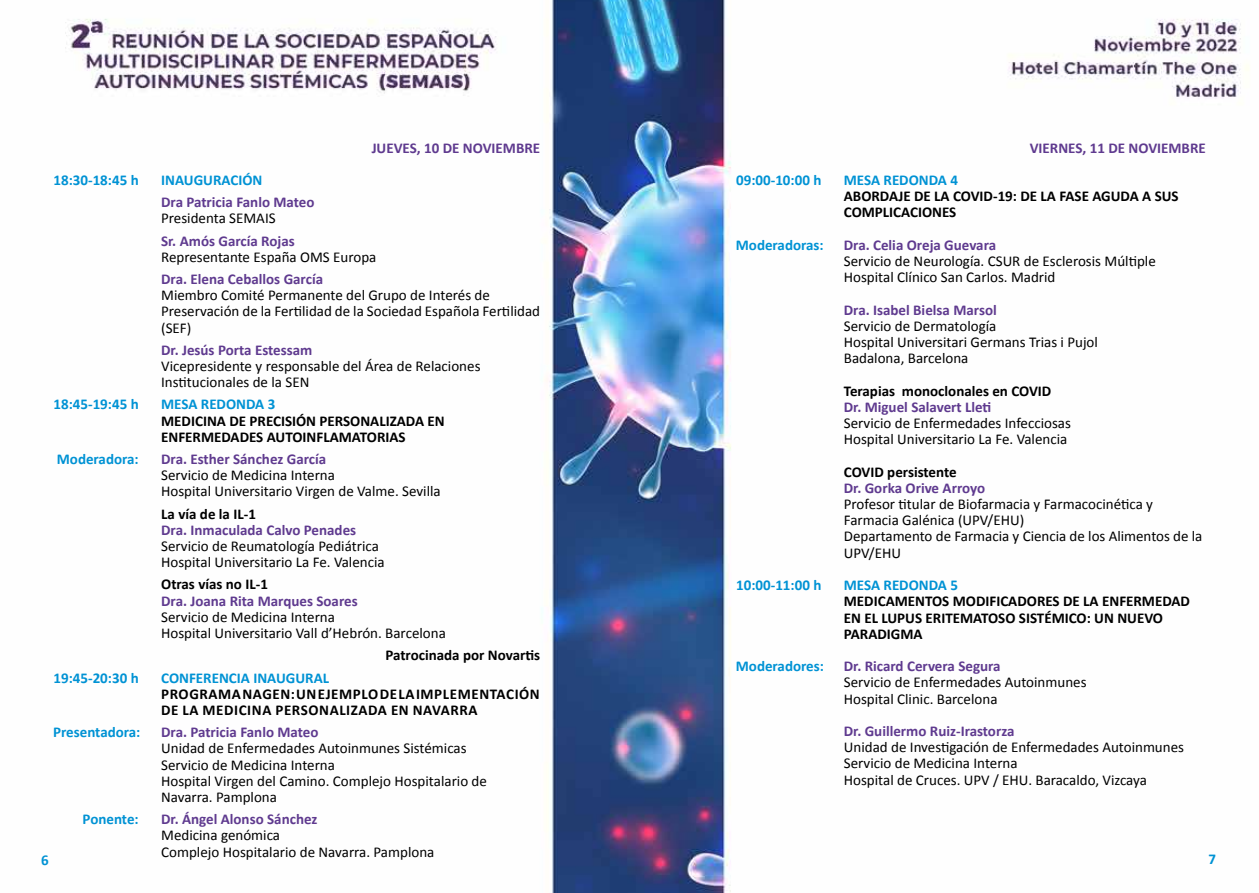
<style>
.page{position:relative;width:1259px;height:893px;background:#fff}
.page>*{position:absolute;margin:0;border:0;box-sizing:border-box;transform-origin:0 0}
.t1{font:15px/16.2px "Calibri";color:#000}
.t2{font:700 15px "Calibri";color:#5f3a8f}
.t3{font:700 15px/16.2px "Calibri";color:#000}
.t4{font:700 15px "Calibri";color:#0092d4}
.t5{font:700 15px/16.2px "Calibri";letter-spacing:.04em;color:#000}
</style>
<div class="page">
<img style="left:65px;top:0;width:1184px;height:893px">
<p class="t2" style="left:372px;top:138px;width:170px">JUEVES, 10 DE NOVIEMBRE</p>
<p class="t2" style="left:1029px;top:138px;width:178px">VIERNES, 11 DE NOVIEMBRE</p>
<p class="t4" style="left:54px;top:170px;width:87px">18:30-18:45 h</p>
<p class="t4" style="left:161px;top:170px;width:103px">INAUGURACIÓN</p>
<p class="t2" style="left:161px;top:193px;width:155px">Dra Patricia Fanlo Mateo</p>
<p class="t1" style="left:161px;top:210px;width:116px">Presidenta SEMAIS</p>
<p class="t2" style="left:161px;top:231px;width:135px">Sr. Amós García Rojas</p>
<p class="t1" style="left:161px;top:249px;width:217px">Representante España OMS Europa</p>
<p class="t2" style="left:161px;top:269px;width:163px">Dra. Elena Ceballos García</p>
<p class="t1" style="left:161px;top:287px;width:380px">Miembro Comité Permanente del Grupo de Interés de<br>Preservación de la Fertilidad de la Sociedad Española Fertilidad (SEF)</p>
<p class="t2" style="left:161px;top:340px;width:153px">Dr. Jesús Porta Estessam</p>
<p class="t1" style="left:161px;top:358px;width:321px">Vicepresidente y responsable del Área de Relaciones<br>Institucionales de la SEN</p>
<p class="t4" style="left:54px;top:395px;width:87px">18:45-19:45 h</p>
<p class="t4" style="left:161px;top:395px;width:116px">MESA REDONDA 3</p>
<p class="t3" style="left:161px;top:413px;width:285px">MEDICINA DE PRECISIÓN PERSONALIZADA EN<br>ENFERMEDADES AUTOINFLAMATORIAS</p>
<p class="t4" style="left:57px;top:449px;width:83px">Moderadora:</p>
<p class="t2" style="left:161px;top:449px;width:166px">Dra. Esther Sánchez García</p>
<p class="t1" style="left:161px;top:467px;width:281px">Servicio de Medicina Interna<br>Hospital Universitario Virgen de Valme. Sevilla</p>
<p class="t3" style="left:161px;top:506px;width:96px">La vía de la IL-1</p>
<p class="t2" style="left:161px;top:520px;width:196px">Dra. Inmaculada Calvo Penades</p>
<p class="t1" style="left:161px;top:538px;width:225px">Servicio de Reumatología Pediátrica<br>Hospital Universitario La Fe. Valencia</p>
<p class="t3" style="left:161px;top:576px;width:108px">Otras vías no IL-1</p>
<p class="t2" style="left:161px;top:591px;width:198px">Dra. Joana Rita Marques Soares</p>
<p class="t1" style="left:161px;top:609px;width:286px">Servicio de Medicina Interna<br>Hospital Universitario Vall d’Hebrón. Barcelona</p>
<p class="t3" style="left:385px;top:647px;width:156px">Patrocinada por Novartis</p>
<p class="t4" style="left:54px;top:668px;width:87px">19:45-20:30 h</p>
<p class="t4" style="left:161px;top:668px;width:169px">CONFERENCIA INAUGURAL</p>
<p class="t5" style="left:161px;top:686px;width:380px">PROGRAMA NAGEN: UN EJEMPLO DE LA IMPLEMENTACIÓN<br>DE LA MEDICINA PERSONALIZADA EN NAVARRA</p>
<p class="t4" style="left:53px;top:722px;width:89px">Presentadora:</p>
<p class="t2" style="left:161px;top:722px;width:159px">Dra. Patricia Fanlo Mateo</p>
<p class="t1" style="left:161px;top:740px;width:327px">Unidad de Enfermedades Autoinmunes Sistémicas Servicio de Medicina Interna<br>Hospital Virgen del Camino. Complejo Hospitalario de Navarra. Pamplona</p>
<p class="t4" style="left:83px;top:809px;width:58px">Ponente:</p>
<p class="t2" style="left:161px;top:809px;width:158px">Dr. Ángel Alonso Sánchez</p>
<p class="t1" style="left:161px;top:827px;width:275px">Medicina genómica<br>Complejo Hospitalario de Navarra. Pamplona</p>
<p class="t4" style="left:736px;top:170px;width:87px">09:00-10:00 h</p>
<p class="t4" style="left:844px;top:170px;width:116px">MESA REDONDA 4</p>
<p class="t3" style="left:844px;top:188px;width:336px">ABORDAJE DE LA COVID-19: DE LA FASE AGUDA A SUS<br>COMPLICACIONES</p>
<p class="t4" style="left:736px;top:235px;width:89px">Moderadoras:</p>
<p class="t2" style="left:844px;top:235px;width:154px">Dra. Celia Oreja Guevara</p>
<p class="t1" style="left:844px;top:253px;width:313px">Servicio de Neurología. CSUR de Esclerosis Múltiple<br>Hospital Clínico San Carlos. Madrid</p>
<p class="t2" style="left:844px;top:300px;width:154px">Dra. Isabel Bielsa Marsol</p>
<p class="t1" style="left:844px;top:318px;width:256px">Servicio de Dermatología<br>Hospital Universitari Germans Trias i Pujol<br>Badalona, Barcelona</p>
<p class="t3" style="left:844px;top:383px;width:209px">Terapias monoclonales en COVID</p>
<p class="t2" style="left:844px;top:397px;width:149px">Dr. Miguel Salavert Lleti</p>
<p class="t1" style="left:844px;top:415px;width:229px">Servicio de Enfermedades Infecciosas<br>Hospital Universitario La Fe. Valencia</p>
<p class="t3" style="left:844px;top:464px;width:114px">COVID persistente</p>
<p class="t2" style="left:844px;top:478px;width:143px">Dr. Gorka Orive Arroyo</p>
<p class="t1" style="left:844px;top:496px;width:360px">Profesor titular de Biofarmacia y Farmacocinética y Farmacia Galénica (UPV/EHU)<br>Departamento de Farmacia y Ciencia de los Alimentos de la UPV/EHU</p>
<p class="t4" style="left:736px;top:575px;width:87px">10:00-11:00 h</p>
<p class="t4" style="left:844px;top:575px;width:116px">MESA REDONDA 5</p>
<p class="t3" style="left:844px;top:593px;width:348px">MEDICAMENTOS MODIFICADORES DE LA ENFERMEDAD<br>EN EL LUPUS ERITEMATOSO SISTÉMICO: UN NUEVO<br>PARADIGMA</p>
<p class="t4" style="left:736px;top:656px;width:90px">Moderadores:</p>
<p class="t2" style="left:844px;top:656px;width:158px">Dr. Ricard Cervera Segura</p>
<p class="t1" style="left:844px;top:674px;width:244px">Servicio de Enfermedades Autoinmunes<br>Hospital Clinic. Barcelona</p>
<p class="t2" style="left:844px;top:721px;width:172px">Dr. Guillermo Ruiz-Irastorza</p>
<p class="t1" style="left:844px;top:739px;width:342px">Unidad de Investigación de Enfermedades Autoinmunes<br>Servicio de Medicina Interna<br>Hospital de Cruces. UPV / EHU. Baracaldo, Vizcaya</p>
<p class="t4" style="left:41px;top:851px;width:9px">6</p>
<p class="t4" style="left:1208px;top:849px;width:9px">7</p>
</div>
